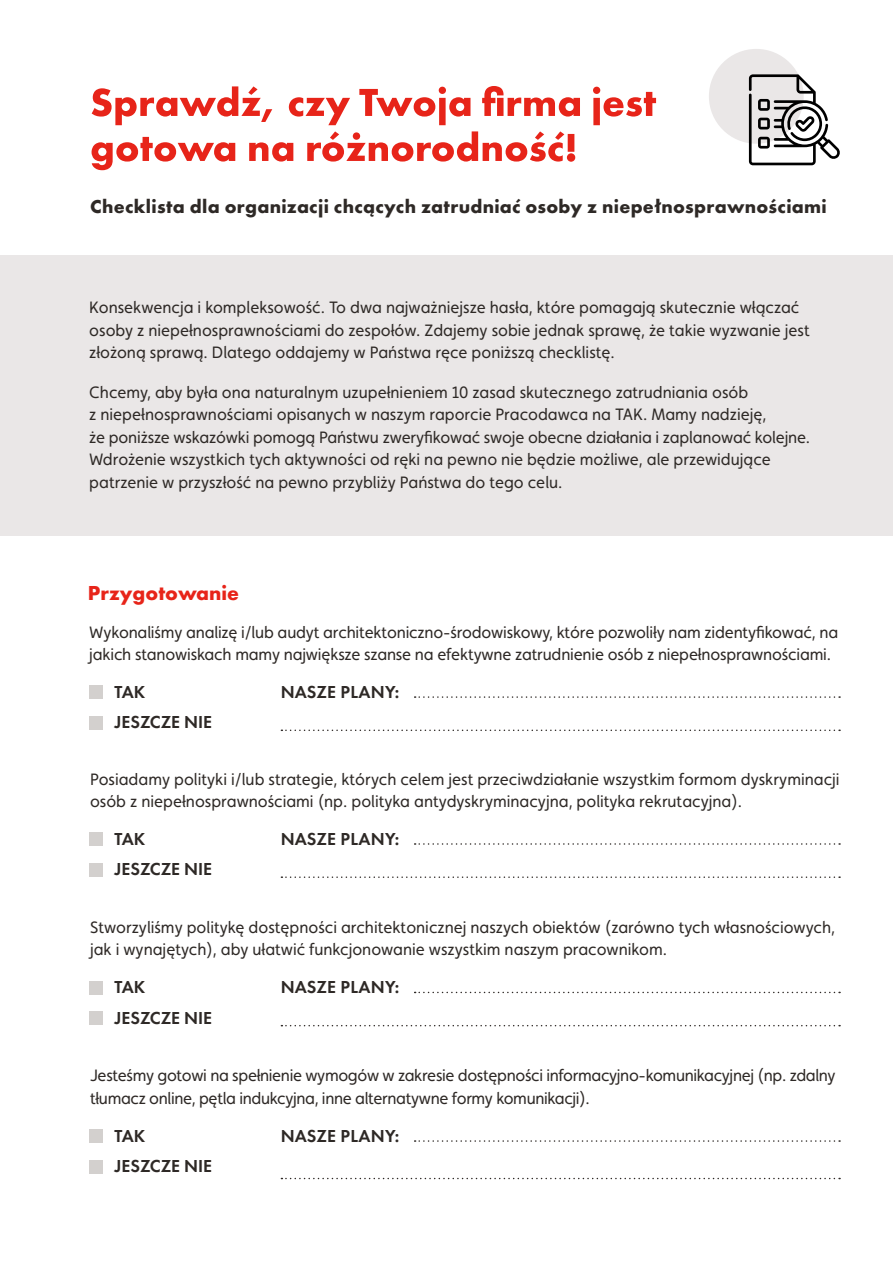
<style>
.page{position:relative;width:893px;height:1263px;background:#fff}
.page>*{position:absolute;margin:0;border:0;box-sizing:border-box;transform-origin:0 0}
.t1{font:700 21px "Futura PT";color:#e72419}
.Nagłówek_1{font:700 19.5px "Futura PT";letter-spacing:.015em;color:#2e2926}
.t2{font:600 18px "Futura PT";color:#2e2926}
.t3{font:16.5px/22.5px "Faricy New";color:#2e2926}
.t4{font:16.5px/22.5px "Faricy New";letter-spacing:-.02em;color:#2e2926}
</style>
<div class="page">
<div style="left:709px;top:49px;width:95px;height:95px;background:#eae7e7;border-radius:50%"></div>
<div style="left:0;top:256px;width:893px;height:280px;background:#eae7e7"></div>
<svg style="left:92px;top:131px;width:483px;height:39px"></svg>
<svg style="left:92px;top:86px;width:564px;height:39px"></svg>
<div style="left:89px;top:685px;width:14px;height:14px;background:#d3d0ce"></div>
<div style="left:89px;top:832px;width:14px;height:14px;background:#d3d0ce"></div>
<div style="left:89px;top:981px;width:14px;height:13px;background:#d3d0ce"></div>
<div style="left:89px;top:1129px;width:14px;height:14px;background:#d3d0ce"></div>
<div style="left:89px;top:716px;width:14px;height:13px;background:#d3d0ce"></div>
<div style="left:89px;top:863px;width:14px;height:13px;background:#d3d0ce"></div>
<div style="left:89px;top:1011px;width:14px;height:14px;background:#d3d0ce"></div>
<div style="left:89px;top:1160px;width:14px;height:13px;background:#d3d0ce"></div>
<svg style="left:281px;top:729px;width:559px;height:2px"></svg>
<svg style="left:281px;top:876px;width:559px;height:2px"></svg>
<svg style="left:281px;top:1025px;width:559px;height:1px"></svg>
<svg style="left:281px;top:1178px;width:559px;height:1px"></svg>
<svg style="left:415px;top:696px;width:425px;height:2px"></svg>
<svg style="left:415px;top:843px;width:425px;height:2px"></svg>
<svg style="left:415px;top:992px;width:425px;height:1px"></svg>
<svg style="left:415px;top:1140px;width:425px;height:2px"></svg>
<svg style="left:749px;top:74px;width:91px;height:91px"></svg>
<p class="Nagłówek_1" style="left:90px;top:194px;width:738px">Checklista dla organizacji chcących zatrudniać osoby z niepełnosprawnościami</p>
<p class="t3" style="left:89px;top:296px;width:722px">Konsekwencja i kompleksowość. To dwa najważniejsze hasła, które pomagają skutecznie włączać osoby z niepełnosprawnościami do zespołów. Zdajemy sobie jednak sprawę, że takie wyzwanie jest złożoną sprawą. Dlatego oddajemy w Państwa ręce poniższą checklistę.</p>
<p class="t3" style="left:89px;top:381px;width:722px">Chcemy, aby była ona naturalnym uzupełnieniem 10 zasad skutecznego zatrudniania osób<br>z niepełnosprawnościami opisanych w naszym raporcie Pracodawca na TAK. Mamy nadzieję,<br>że poniższe wskazówki pomogą Państwu zweryfikować swoje obecne działania i zaplanować kolejne.<br>Wdrożenie wszystkich tych aktywności od ręki na pewno nie będzie możliwe, ale przewidujące patrzenie w przyszłość na pewno przybliży Państwa do tego celu.</p>
<p class="t1" style="left:88px;top:579px;width:152px">Przygotowanie</p>
<p class="t3" style="left:89px;top:621px;width:750px">Wykonaliśmy analizę i/lub audyt architektoniczno-środowiskowy, które pozwoliły nam zidentyfikować, na jakich stanowiskach mamy największe szanse na efektywne zatrudnienie osób z niepełnosprawnościami.</p>
<p class="t2" style="left:115px;top:680px;width:32px">TAK</p>
<p class="t2" style="left:115px;top:711px;width:99px">JESZCZE NIE</p>
<p class="t2" style="left:281px;top:680px;width:120px">NASZE PLANY:</p>
<p class="t3" style="left:90px;top:768px;width:751px">Posiadamy polityki i/lub strategie, których celem jest przeciwdziałanie wszystkim formom dyskryminacji osób z niepełnosprawnościami (np. polityka antydyskryminacyjna, polityka rekrutacyjna).</p>
<p class="t2" style="left:115px;top:827px;width:32px">TAK</p>
<p class="t2" style="left:115px;top:858px;width:99px">JESZCZE NIE</p>
<p class="t2" style="left:281px;top:827px;width:120px">NASZE PLANY:</p>
<p class="t3" style="left:90px;top:916px;width:746px">Stworzyliśmy politykę dostępności architektonicznej naszych obiektów (zarówno tych własnościowych, jak i wynajętych), aby ułatwić funkcjonowanie wszystkim naszym pracownikom.</p>
<p class="t2" style="left:115px;top:976px;width:32px">TAK</p>
<p class="t2" style="left:115px;top:1006px;width:99px">JESZCZE NIE</p>
<p class="t2" style="left:281px;top:976px;width:120px">NASZE PLANY:</p>
<p class="t4" style="left:90px;top:1064px;width:747px">Jesteśmy gotowi na spełnienie wymogów w zakresie dostępności informacyjno-komunikacyjnej (np. zdalny tłumacz online, pętla indukcyjna, inne alternatywne formy komunikacji).</p>
<p class="t2" style="left:115px;top:1124px;width:32px">TAK</p>
<p class="t2" style="left:115px;top:1155px;width:99px">JESZCZE NIE</p>
<p class="t2" style="left:281px;top:1124px;width:120px">NASZE PLANY:</p>
</div>
